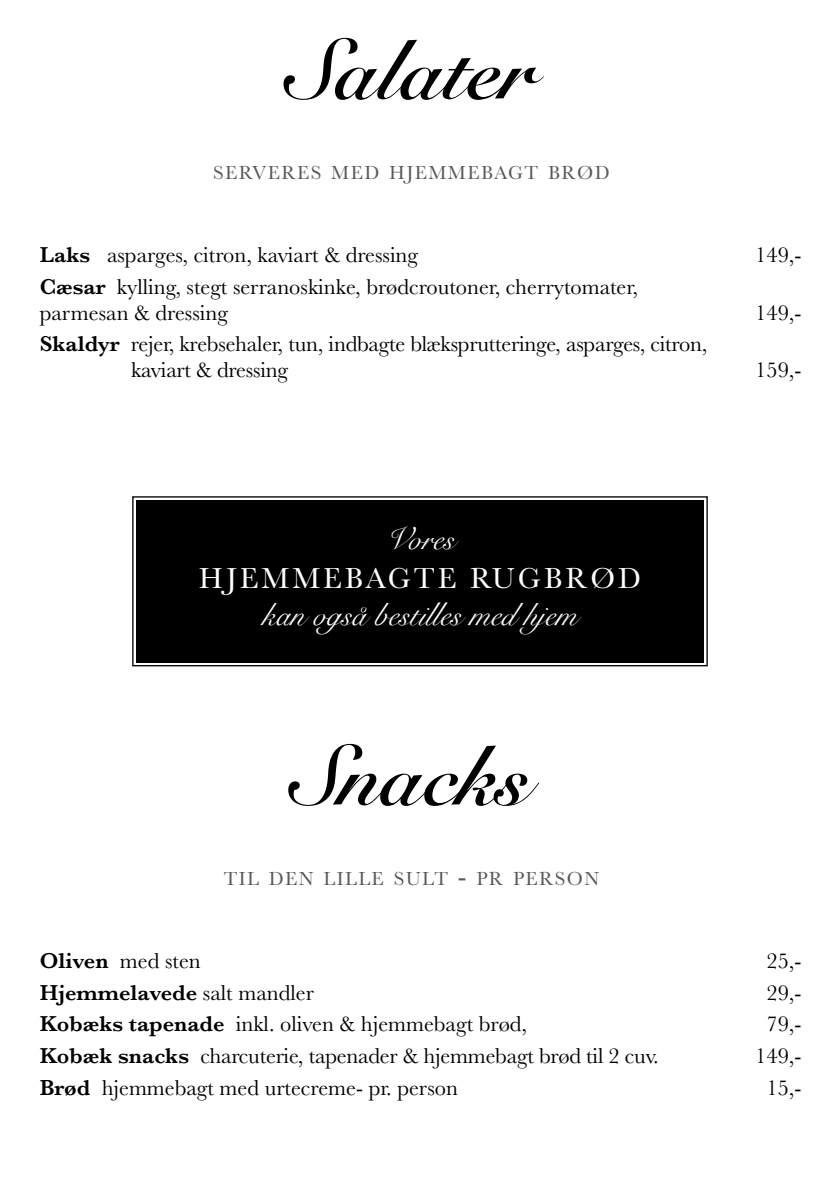
<style>
.page{position:relative;width:840px;height:1191px;background:#fff}
.page>*{position:absolute;margin:0;border:0;box-sizing:border-box;transform-origin:0 0}
.t1{font:700 84px "Snell Roundhand";color:#000}
.t2{font:32px "Snell Roundhand";color:#fff}
.t3{font:30px "Baskerville";letter-spacing:.1em;color:#fff}
.t4{font:22.4px/26px "Baskerville";color:#000}
.t5{font:600 22.4px "Baskerville";color:#000}
.t6{font:19.6px "Baskerville";letter-spacing:.07em;color:#58595b}
.s1{font-weight:600}
.s2{font-size:28px}
.s3{font-weight:400}
</style>
<div class="page">
<div style="left:132px;top:496px;width:576px;height:171px;background:#000"></div>
<div style="left:139px;top:503px;width:561px;height:156px;border:1px solid #000"></div>
<h1 class="t1" style="left:288px;top:-2px;width:247px">Salater</h1>
<p class="t6" style="left:213px;top:160px;width:398px">SERVERES MED HJEMMEBAGT BRØD</p>
<p class="t4" style="left:40px;top:242px;width:379px"><span class="s1">Laks</span> asparges, citron, kaviart &amp; dressing</p>
<p class="t4" style="left:754px;top:242px;width:48px">149,-</p>
<p class="t4" style="left:40px;top:274px;width:599px"><span class="s1">Cæsar</span> kylling, stegt serranoskinke, brødcroutoner, cherrytomater, parmesan &amp; dressing</p>
<p class="t4" style="left:754px;top:300px;width:48px">149,-</p>
<p class="t4" style="left:131px;top:331px;width:577px;text-indent:-91px"><span class="s1">Skaldyr</span> rejer, krebsehaler, tun, indbagte blæksprutteringe, asparges, citron, kaviart &amp; dressing</p>
<p class="t4" style="left:754px;top:357px;width:48px">159,-</p>
<h2 class="t2" style="left:385px;top:513px;width:71px">Vores</h2>
<h3 class="t3" style="left:199px;top:559px;width:443px">HJEMMEBAGTE RUGBRØD</h3>
<h2 class="t2" style="left:262px;top:589px;width:316px">kan også bestilles med hjem</h2>
<h1 class="t1" style="left:293px;top:704px;width:238px">Snacks</h1>
<p class="t6" style="left:224px;top:866px;width:376px">TIL DEN LILLE SULT <span class="s2">-</span> PR PERSON</p>
<p class="t4" style="left:40px;top:948px;width:162px"><span class="s1">Oliven</span> med sten</p>
<p class="t4" style="left:766px;top:948px;width:37px">25,-</p>
<p class="t5" style="left:40px;top:976px;width:275px">Hjemmelavede <span class="s3">salt mandler</span></p>
<p class="t4" style="left:766px;top:979px;width:37px">29,-</p>
<p class="t4" style="left:40px;top:1011px;width:488px"><span class="s1">Kobæks tapenade</span> inkl. oliven &amp; hjemmebagt brød,</p>
<p class="t4" style="left:766px;top:1011px;width:37px">79,-</p>
<p class="t4" style="left:40px;top:1043px;width:620px"><span class="s1">Kobæk snacks</span> charcuterie, tapenader &amp; hjemmebagt brød til 2 cuv.</p>
<p class="t4" style="left:754px;top:1043px;width:48px">149,-</p>
<p class="t4" style="left:40px;top:1074px;width:419px"><span class="s1">Brød</span> hjemmebagt med urtecreme- pr. person</p>
<p class="t4" style="left:766px;top:1074px;width:37px">15,-</p>
</div>
